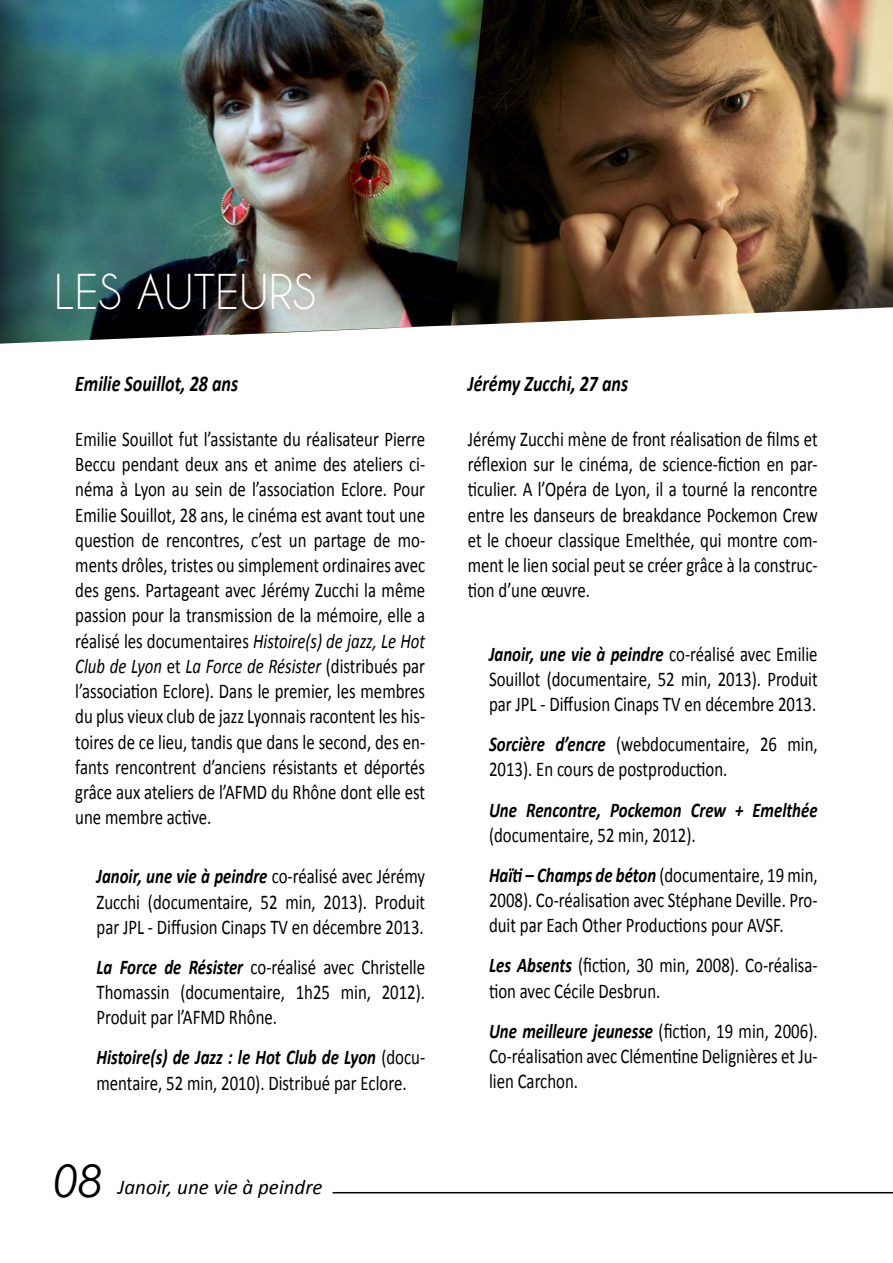
<style>
.page{position:relative;width:893px;height:1263px;background:#fff}
.page>*{position:absolute;margin:0;border:0;box-sizing:border-box;transform-origin:0 0}
.t1{font:45px "Caviar Dreams";color:#fff}
.t2{font:italic 700 22.5px "Calibri";color:#000;scale:.8 1}
.t3{font:21px/25.2px "Calibri";color:#000;text-align:justify;scale:.8 1}
.t4{font:italic 700 21px "Calibri";color:#000;scale:.8 1}
.t5{font:italic 21px "Calibri";color:#000101}
.s1{font-style:italic}
.s2{font-weight:700;font-style:italic}
.s3{font-family:"Century Gothic";font-size:45px}
</style>
<div class="page">
<img style="left:484px;top:0;width:409px;height:325px">
<img style="left:0;top:0;width:484px;height:344px">
<hr style="left:333px;top:1192px;width:560px;height:1px;background:#000">
<h1 class="t1" style="left:54px;top:265px;width:263px">LES AUTEURS</h1>
<p class="t2" style="left:75px;top:369px;width:205px">Emilie Souillot, 28 ans</p>
<p class="t3" style="left:75px;top:427px;width:439px">Emilie Souillot fut l’assistante du réalisateur Pierre Beccu pendant deux ans et anime des ateliers ci&shy;néma à Lyon au sein de l’association Eclore. Pour Emilie Souillot, 28 ans, le cinéma est avant tout une question de rencontres, c’est un partage de mo&shy;ments drôles, tristes ou simplement ordinaires avec des gens. Partageant avec Jérémy Zucchi la même passion pour la transmission de la mémoire, elle a réalisé les documentaires <span class="s1">Histoire(s) de jazz, Le Hot Club de Lyon</span> et <span class="s1">La Force de Résister</span> (distribués par l’association Eclore). Dans le premier, les membres du plus vieux club de jazz Lyonnais racontent les his&shy;toires de ce lieu, tandis que dans le second, des en&shy;fants rencontrent d’anciens résistants et déportés grâce aux ateliers de l’AFMD du Rhône dont elle est une membre active.</p>
<p class="t3" style="left:97px;top:864px;width:412px"><span class="s2">Janoir, une vie à peindre</span> co-réalisé avec Jérémy Zucchi (documentaire, 52 min, 2013). Produit par JPL - Diffusion Cinaps TV en décembre 2013.</p>
<p class="t3" style="left:97px;top:954px;width:412px"><span class="s2">La Force de Résister</span> co-réalisé avec Christelle Thomassin (documentaire, 1h25 min, 2012).<br>Produit par l’AFMD Rhône.</p>
<p class="t3" style="left:97px;top:1045px;width:412px"><span class="s2">Histoire(s) de Jazz : le Hot Club de Lyon</span> (docu&shy;mentaire, 52 min, 2010). Distribué par Eclore.</p>
<p class="t5" style="left:54px;top:1173px;width:270px"><span class="s3">08</span> Janoir, une vie à peindre</p>
<p class="t2" style="left:468px;top:369px;width:202px">Jérémy Zucchi, 27 ans</p>
<p class="t3" style="left:468px;top:427px;width:439px">Jérémy Zucchi mène de front réalisation de films et réflexion sur le cinéma, de science-fiction en par&shy;ticulier. A l’Opéra de Lyon, il a tourné la rencontre entre les danseurs de breakdance Pockemon Crew et le choeur classique Emelthée, qui montre com&shy;ment le lien social peut se créer grâce à la construc&shy;tion d’une œuvre.</p>
<p class="t3" style="left:489px;top:641px;width:412px"><span class="s2">Janoir, une vie à peindre</span> co-réalisé avec Emilie Souillot (documentaire, 52 min, 2013). Produit par JPL - Diffusion Cinaps TV en décembre 2013.</p>
<p class="t3" style="left:489px;top:732px;width:412px"><span class="s2">Sorcière d’encre</span> (webdocumentaire, 26 min,<br>2013). En cours de postproduction.</p>
<p class="t4" style="left:489px;top:796px;width:412px">Une Rencontre, Pockemon Crew + Emelthée</p>
<p class="t3" style="left:489px;top:815px;width:412px;line-height:40px">(documentaire, 52 min, 2012).<br><span class="s2">Haïti – Champs de béton</span> (documentaire, 19 min,</p>
<p class="t3" style="left:489px;top:887px;width:412px">2008). Co-réalisation avec Stéphane Deville. Pro&shy;duit par Each Other Productions pour AVSF.</p>
<p class="t3" style="left:489px;top:953px;width:412px"><span class="s2">Les Absents</span> (fiction, 30 min, 2008). Co-réalisa&shy;tion avec Cécile Desbrun.</p>
<p class="t3" style="left:489px;top:1018px;width:412px"><span class="s2">Une meilleure jeunesse</span> (fiction, 19 min, 2006).<br>Co-réalisation avec Clémentine Delignières et Ju&shy;lien Carchon.</p>
</div>
